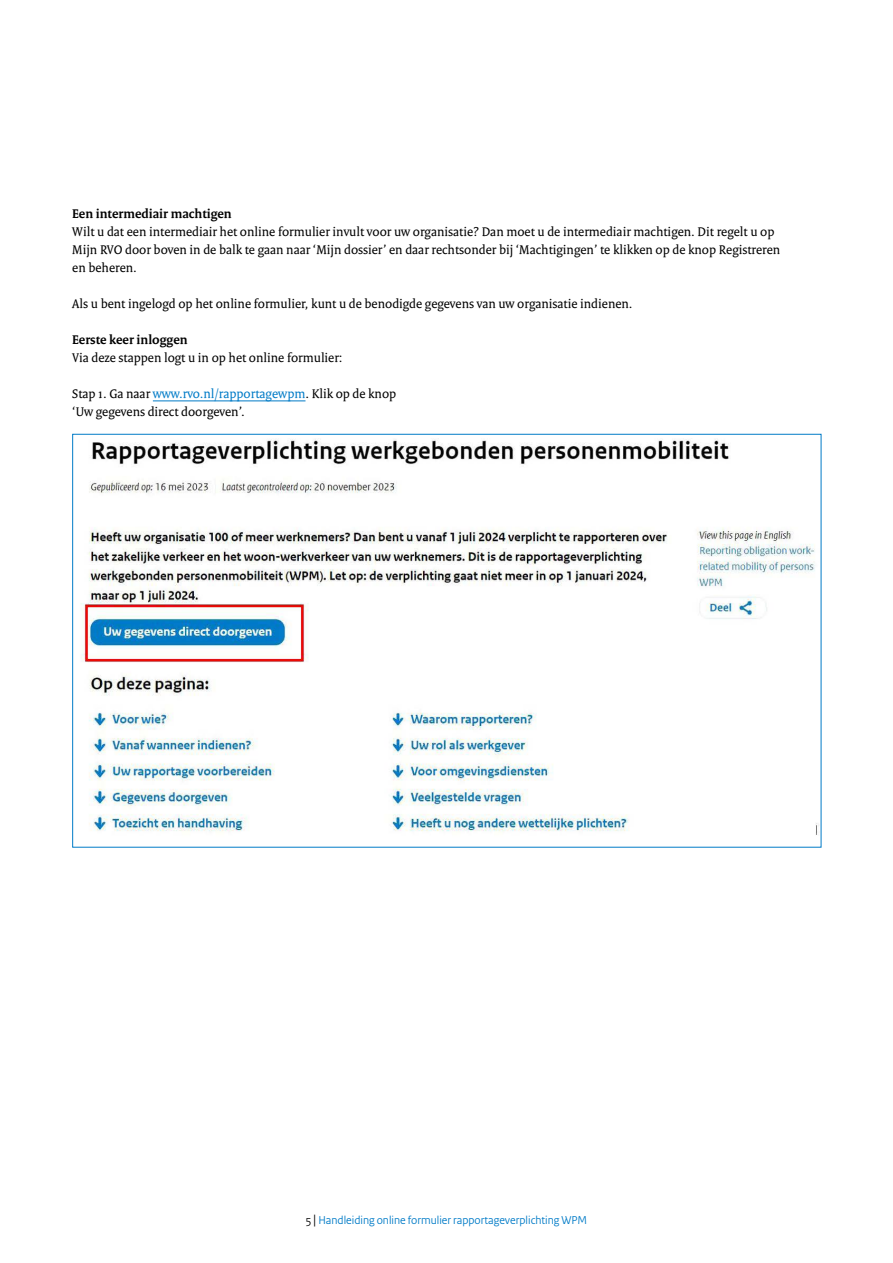
<style>
.page{position:relative;width:893px;height:1263px;background:#fff}
.page>*{position:absolute;margin:0;border:0;box-sizing:border-box;transform-origin:0 0}
.P_RVO_Broodtekst{font:13.5px/18px "Rijksoverheid Serif";color:#000}
.Platte_tekst{font:13.5px "Rijksoverheid Serif";color:#000}
.H4_subkop{font:700 13.5px "Rijksoverheid Serif";color:#000}
.t1{font:12px "Rijksoverheid Sans Heading";color:#007bc7}
.s1{color:#007bc7}
.s2{color:#000}
.s3{font-size:14.25px;color:#000}
</style>
<div class="page">
<hr style="left:153px;top:401px;width:152px;height:1px;background:#007bc7">
<img style="left:80px;top:439px;width:739px;height:396px">
<h4 class="H4_subkop" style="left:72px;top:205px;width:161px">Een intermediair machtigen</h4>
<p class="P_RVO_Broodtekst" style="left:72px;top:222px;width:709px">Wilt u dat een intermediair het online formulier invult voor uw organisatie? Dan moet u de intermediair machtigen. Dit regelt u op<br>Mijn RVO door boven in de balk te gaan naar ‘Mijn dossier’ en daar rechtsonder bij ‘Machtigingen’ te klikken op de knop Registreren en beheren.</p>
<p class="Platte_tekst" style="left:72px;top:295px;width:562px">Als u bent ingelogd op het online formulier, kunt u de benodigde gegevens van uw organisatie indienen.</p>
<h4 class="H4_subkop" style="left:72px;top:331px;width:117px">Eerste keer inloggen</h4>
<p class="P_RVO_Broodtekst" style="left:72px;top:348px;width:272px">Via deze stappen logt u in op het online formulier:</p>
<p class="P_RVO_Broodtekst" style="left:72px;top:384px;width:325px">Stap 1. Ga naar <span class="s1">www.rvo.nl/rapportagewpm</span>. Klik op de knop ‘Uw gegevens direct doorgeven’.</p>
<p class="t1" style="left:306px;top:1213px;width:283px"><span class="s2">5</span> <span class="s3">|</span> Handleiding online formulier rapportageverplichting WPM</p>
</div>
